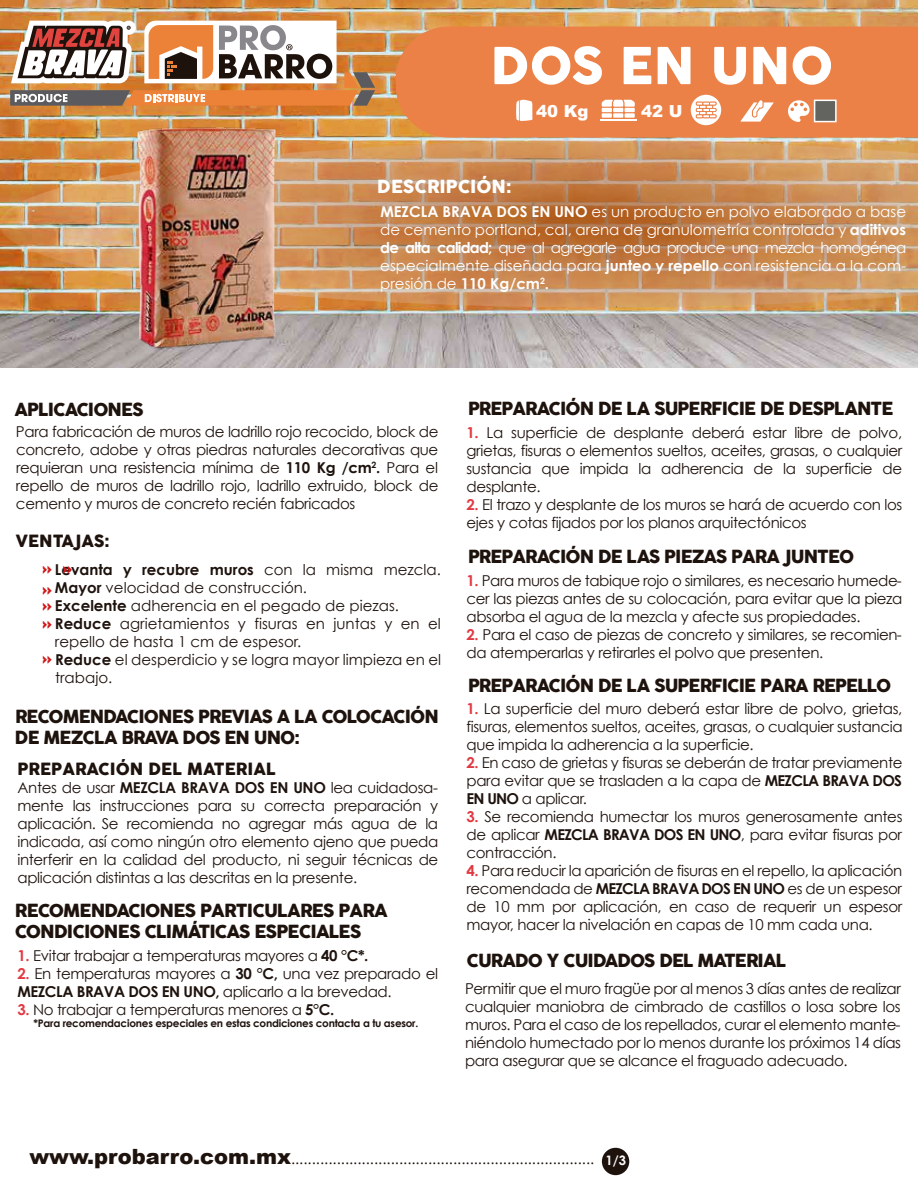
<style>
.page{position:relative;width:918px;height:1188px;background:#fff}
.page>*{position:absolute;margin:0;border:0;box-sizing:border-box;transform-origin:0 0}
.t1{font:50.25px "Cocogoose";color:#fff}
.t2{font:17.7px/21.3px "Cocogoose";letter-spacing:-.05em;color:#1e120d}
.t3{font:17.7px "Cocogoose";color:#fff}
.t4{font:16.5px "Cocogoose";color:#1e120d}
.t5{font:900 16.5px "Arial";color:#fff}
.t6{font:15px/18px "Century Gothic";letter-spacing:-.025em;color:#1e120d;text-align:justify}
.t7{font:15px/18px "Century Gothic";color:#fff;text-align:justify}
.t8{font:15px "Century Gothic";color:#1e120d}
.t9{font:700 15px "Century Gothic";color:#1e120d}
.t10{font:900 15px "DIN";color:#cf1819}
.t11{font:700 10.5px "Century Gothic";letter-spacing:-.025em;color:#1e120d}
.s1{font-weight:700}
.s2{font-weight:400}
.s3{font-family:"DIN";font-weight:900;color:#cf1819}
.s4{font-weight:700;color:#e23940}
.s5{font-family:"Arial";font-weight:900;font-size:21px}
</style>
<div class="page">
<img style="left:0;top:0;width:918px;height:368px">
<img style="left:0;top:141px;width:918px;height:166px">
<div style="left:396px;top:27px;width:522px;height:111px;background:#ec8147"></div>
<hr style="left:600px;top:119px;width:37px;height:2px;background:#fff">
<svg style="left:602px;top:100px;width:33px;height:7px"></svg>
<div style="left:602px;top:113px;width:10px;height:5px;background:#fff"></div>
<div style="left:613px;top:113px;width:10px;height:5px;background:#fff"></div>
<div style="left:625px;top:113px;width:10px;height:5px;background:#fff"></div>
<svg style="left:691px;top:95px;width:30px;height:30px"></svg>
<svg style="left:696px;top:102px;width:20px;height:16px"></svg>
<div style="left:814px;top:100px;width:23px;height:22px;background:#636360;border:2px solid #fff"></div>
<svg style="left:788px;top:100px;width:22px;height:22px"></svg>
<svg style="left:740px;top:100px;width:34px;height:22px"></svg>
<hr style="left:602px;top:108px;width:10px;height:4px;background:#fff">
<hr style="left:613px;top:108px;width:10px;height:4px;background:#fff">
<hr style="left:625px;top:108px;width:10px;height:4px;background:#fff">
<svg style="left:516px;top:99px;width:17px;height:22px"></svg>
<div style="left:602px;top:1148px;width:27px;height:27px;background:#1e120d;border-radius:50%"></div>
<img style="left:100px;top:107px;width:212px;height:261px">
<img style="left:10px;top:21px;width:365px;height:85px">
<h1 class="t1" style="left:491px;top:31px;width:344px">DOS EN UNO</h1>
<p class="t5" style="left:536px;top:99px;width:54px">40 Kg</p>
<p class="t5" style="left:641px;top:99px;width:43px">42 U</p>
<p class="t3" style="left:377px;top:174px;width:136px">DESCRIPCIÓN:</p>
<p class="t2" style="left:14px;top:399px;width:131px">APLICACIONES</p>
<p class="t7" style="left:380px;top:202px;width:528px"><span class="s1">MEZCLA BRAVA DOS EN UNO</span> es un producto en polvo elaborado a base de cemento portland, cal, arena de granulometría controlada y <span class="s1">aditivos de alta calidad;</span> que al agregarle agua produce una mezcla homogénea especialmente diseñada para <span class="s1">junteo y repello</span> con resistencia a la com&shy;presión de <span class="s1">110 Kg/cm</span><sup>2</sup><span class="s1">.</span></p>
<p class="t2" style="left:468px;top:398px;width:427px">PREPARACIÓN DE LA SUPERFICIE DE DESPLANTE</p>
<p class="t6" style="left:16px;top:422px;width:424px">Para fabricación de muros de ladrillo rojo recocido, block de concreto, adobe y otras piedras naturales decorativas que requieran una resistencia mínima de <span class="s1">110 Kg /cm</span><sup>2</sup><span class="s1">.</span> Para el repello de muros de ladrillo rojo, ladrillo extruido, block de cemento y muros de concreto recién fabricados</p>
<p class="t4" style="left:16px;top:529px;width:95px">VENTAJAS:</p>
<p class="t9" style="left:55px;top:559px;width:388px">Levanta y recubre muros <span class="s2">con la misma mezcla.</span></p>
<p class="t8" style="left:42px;top:577px;width:266px"><span class="s3">»</span> <span class="s1">Mayor</span> velocidad de construcción.</p>
<p class="t8" style="left:42px;top:595px;width:358px"><span class="s3">»</span> <span class="s1">Excelente</span> adherencia en el pegado de piezas.</p>
<p class="t8" style="left:42px;top:613px;width:400px"><span class="s3">»</span> <span class="s1">Reduce</span> agrietamientos y fisuras en juntas y en el</p>
<p class="t8" style="left:55px;top:631px;width:248px">repello de hasta 1 cm de espesor.</p>
<p class="t8" style="left:55px;top:649px;width:388px"><span class="s1">Reduce</span> el desperdicio y se logra mayor limpieza en el</p>
<p class="t8" style="left:55px;top:667px;width:59px">trabajo.</p>
<p class="t10" style="left:42px;top:558px;width:32px">» »</p>
<p class="t10" style="left:42px;top:648px;width:12px">»</p>
<p class="t2" style="left:15px;top:706px;width:425px">RECOMENDACIONES PREVIAS A LA COLOCACIÓN<br>DE MEZCLA BRAVA DOS EN UNO:</p>
<p class="t4" style="left:17px;top:758px;width:260px">PREPARACIÓN DEL MATERIAL</p>
<p class="t6" style="left:17px;top:779px;width:422px">Antes de usar <span class="s1">MEZCLA BRAVA DOS EN UNO</span> lea cuidadosa&shy;mente las instrucciones para su correcta preparación y aplicación. Se recomienda no agregar más agua de la indicada, así como ningún otro elemento ajeno que pueda interferir en la calidad del producto, ni seguir técnicas de aplicación distintas a las descritas en la presente.</p>
<p class="t2" style="left:15px;top:901px;width:374px">RECOMENDACIONES PARTICULARES PARA<br>CONDICIONES CLIMÁTICAS ESPECIALES</p>
<p class="t6" style="left:17px;top:946px;width:352px"><span class="s4">1.</span> Evitar trabajar a temperaturas mayores a <span class="s1">40 °C*.</span></p>
<p class="t6" style="left:17px;top:964px;width:422px"><span class="s4">2.</span> En temperaturas mayores a <span class="s1">30 °C,</span> una vez preparado el<br><span class="s1">MEZCLA BRAVA DOS EN UNO,</span> aplicarlo a la brevedad.</p>
<p class="t6" style="left:18px;top:1000px;width:318px"><span class="s4">3.</span> No trabajar a temperaturas menores a <span class="s1">5°C.</span></p>
<p class="t11" style="left:34px;top:1015px;width:386px">*Para recomendaciones especiales en estas condiciones contacta a tu asesor.</p>
<p class="t6" style="left:467px;top:423px;width:437px"><span class="s4">1.</span> La superficie de desplante deberá estar libre de polvo, grietas, fisuras o elementos sueltos, aceites, grasas, o cualquier sustancia que impida la adherencia de la superficie de desplante.</p>
<p class="t6" style="left:467px;top:495px;width:437px"><span class="s4">2.</span> El trazo y desplante de los muros se hará de acuerdo con los ejes y cotas fijados por los planos arquitectónicos</p>
<p class="t2" style="left:468px;top:547px;width:388px">PREPARACIÓN DE LAS PIEZAS PARA JUNTEO</p>
<p class="t6" style="left:467px;top:571px;width:438px"><span class="s4">1.</span> Para muros de tabique rojo o similares, es necesario humede&shy;cer las piezas antes de su colocación, para evitar que la pieza absorba el agua de la mezcla y afecte sus propiedades.</p>
<p class="t6" style="left:466px;top:625px;width:437px"><span class="s4">2.</span> Para el caso de piezas de concreto y similares, se recomien&shy;da atemperarlas y retirarles el polvo que presenten.</p>
<p class="t2" style="left:468px;top:675px;width:425px">PREPARACIÓN DE LA SUPERFICIE PARA REPELLO</p>
<p class="t6" style="left:467px;top:700px;width:438px"><span class="s4">1.</span> La superficie del muro deberá estar libre de polvo, grietas, fisuras, elementos sueltos, aceites, grasas, o cualquier sustancia que impida la adherencia a la superficie.</p>
<p class="t6" style="left:467px;top:754px;width:438px"><span class="s4">2.</span> En caso de grietas y fisuras se deberán de tratar previamente para evitar que se trasladen a la capa de <span class="s1">MEZCLA BRAVA DOS EN UNO</span> a aplicar.</p>
<p class="t6" style="left:466px;top:808px;width:437px"><span class="s4">3.</span> Se recomienda humectar los muros generosamente antes de aplicar <span class="s1">MEZCLA BRAVA DOS EN UNO</span>, para evitar fisuras por contracción.</p>
<p class="t6" style="left:466px;top:862px;width:437px"><span class="s4">4.</span> Para reducir la aparición de fisuras en el repello, la aplicación recomendada de <span class="s1">MEZCLA BRAVA DOS EN UNO</span> es de un espesor de 10 mm por aplicación, en caso de requerir un espesor mayor, hacer la nivelación en capas de 10 mm cada una.</p>
<p class="t2" style="left:466px;top:950px;width:321px">CURADO Y CUIDADOS DEL MATERIAL</p>
<p class="t6" style="left:465px;top:979px;width:437px">Permitir que el muro fragüe por al menos 3 días antes de realizar cualquier maniobra de cimbrado de castillos o losa sobre los muros. Para el caso de los repellados, curar el elemento mante&shy;niéndolo humectado por lo menos durante los próximos 14 días para asegurar que se alcance el fraguado adecuado.</p>
<p class="t6" style="left:29px;top:1149px;width:598px"><span class="s5">www.probarro.com.mx</span>......................................................................... <sub>1/3</sub></p>
</div>
